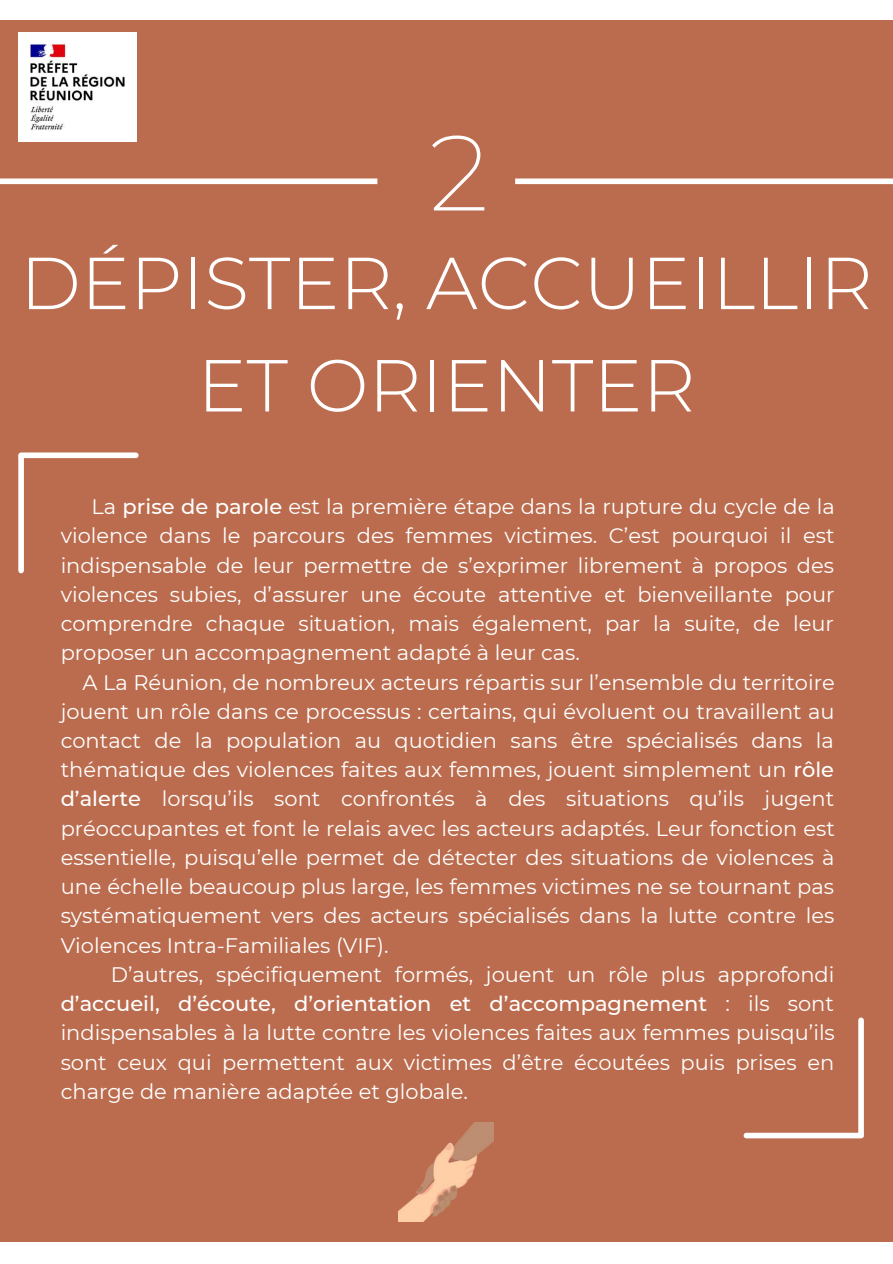
<style>
.page{position:relative;width:893px;height:1264px;background:#fff}
.page>*{position:absolute;margin:0;border:0;box-sizing:border-box;transform-origin:0 0}
.t1{font:200 106.35px "Montserrat";color:#fff}
.t2{font:300 73.5px/102.3px "Montserrat";color:#fff;text-align:center}
.t3{font:21px/29.2px "Montserrat";color:#fff;text-align:justify}
.s1{font-weight:500}
</style>
<div class="page">
<div style="left:0;top:0;width:892px;height:1262px;background:#bb6c4e"></div>
<div style="left:0;top:0;width:892px;height:20px;background:#fff"></div>
<div style="left:0;top:1242px;width:892px;height:20px;background:#fff"></div>
<img style="left:18px;top:32px;width:118px;height:109px">
<div style="left:0;top:178px;width:377px;height:6px;background:#fff"></div>
<div style="left:515px;top:178px;width:377px;height:6px;background:#fff"></div>
<img style="left:399px;top:1122px;width:94px;height:99px">
<div style="left:21px;top:452px;width:115px;height:6px;background:#fff"></div>
<div style="left:18px;top:456px;width:6px;height:114px;background:#fff"></div>
<div style="left:746px;top:1132px;width:115px;height:6px;background:#fff"></div>
<div style="left:858px;top:1020px;width:5px;height:114px;background:#fff"></div>
<h1 class="t1" style="left:429px;top:107px;width:61px">2</h1>
<h2 class="t2" style="left:20px;top:231px;width:853px">DÉPISTER, ACCUEILLIR<br>ET ORIENTER</h2>
<p class="t3" style="left:61px;top:492px;width:775px;text-indent:31px">La <span class="s1">prise de parole</span> est la première étape dans la rupture du cycle de la violence dans le parcours des femmes victimes. C’est pourquoi il est indispensable de leur permettre de s’exprimer librement à propos des violences subies, d’assurer une écoute attentive et bienveillante pour comprendre chaque situation, mais également, par la suite, de leur proposer un accompagnement adapté à leur cas.</p>
<p class="t3" style="left:61px;top:667px;width:775px;text-indent:22px">A La Réunion, de nombreux acteurs répartis sur l’ensemble du territoire jouent un rôle dans ce processus : certains, qui évoluent ou travaillent au contact de la population au quotidien sans être spécialisés dans la thématique des violences faites aux femmes, jouent simplement un <span class="s1">rôle d’alerte</span> lorsqu’ils sont confrontés à des situations qu’ils jugent préoccupantes et font le relais avec les acteurs adaptés. Leur fonction est essentielle, puisqu’elle permet de détecter des situations de violences à une échelle beaucoup plus large, les femmes victimes ne se tournant pas systématiquement vers des acteurs spécialisés dans la lutte contre les Violences Intra-Familiales (VIF).</p>
<p class="t3" style="left:61px;top:959px;width:775px;text-indent:50px">D’autres, spécifiquement formés, jouent un rôle plus approfondi <span class="s1">d’accueil, d’écoute, d’orientation et d’accompagnement</span> : ils sont indispensables à la lutte contre les violences faites aux femmes puisqu’ils sont ceux qui permettent aux victimes d’être écoutées puis prises en charge de manière adaptée et globale.</p>
</div>
